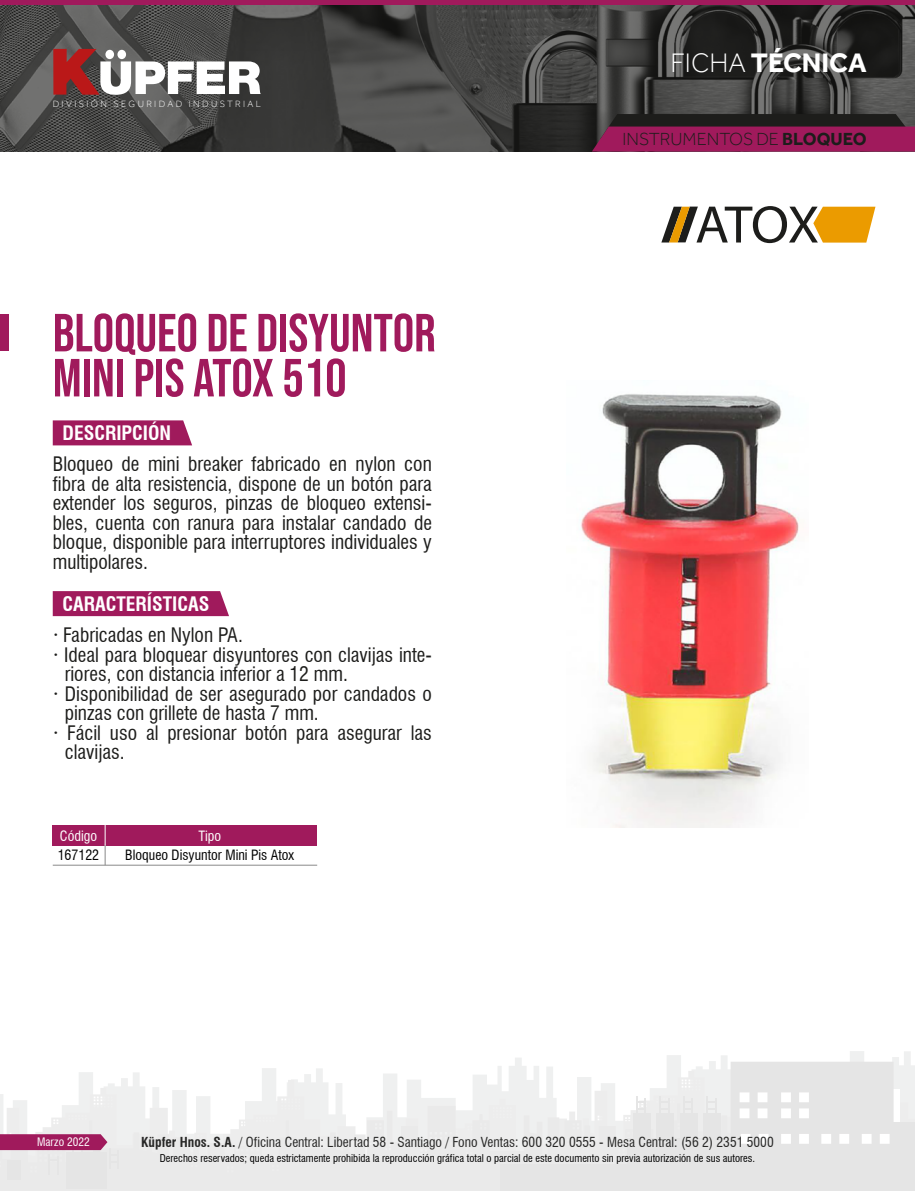
<style>
.page{position:relative;width:915px;height:1191px;background:#fff}
.page>*{position:absolute;margin:0;border:0;box-sizing:border-box;transform-origin:0 0}
.t1{font:53.55px/45px "Bebas Neue";color:#a01a5c}
.t2{font:700 27.45px "Effra";color:#fff}
.t3{font:condensed 19.5px/19.5px "Swiss 721 BT";color:#1d1d1b;text-align:justify}
.t4{font:700 condensed 19.5px "Swiss 721 BT";color:#fff}
.t5{font:300 18px "Effra";color:#1d1d1b}
.t6{font:condensed 13.8px "Swiss 721 BT";color:#000}
.t7{font:condensed 13.8px "Swiss 721 BT";color:#fff}
.t8{font:condensed 13.5px "Swiss 721 BT";color:#272726}
.t9{font:condensed 11.4px "Swiss 721 BT";color:#fff}
.t10{font:condensed 10.5px "Swiss 721 BT";color:#000}
.t11{font:300 9.45px "Effra";letter-spacing:.25em;color:#fff}
.s1{font-weight:300}
.s2{font-weight:700}
</style>
<div class="page">
<img style="left:0;top:5px;width:914px;height:147px">
<div style="left:0;top:0;width:914px;height:5px;background:#a01a5c"></div>
<svg style="left:53px;top:49px;width:207px;height:46px"></svg>
<svg style="left:591px;top:114px;width:323px;height:38px;background:#731d47"></svg>
<svg style="left:53px;top:420px;width:139px;height:25px;background:#a42463"></svg>
<div style="left:53px;top:591px;width:176px;height:25px;background:#a01a5c"></div>
<div style="left:0;top:314px;width:9px;height:37px;background:#a01a5c"></div>
<div style="left:53px;top:825px;width:264px;height:20px;background:#a01a5c"></div>
<svg style="left:105px;top:825px;width:1px;height:40px"></svg>
<hr style="left:53px;top:865px;width:264px;height:1px;background:#898989">
<svg style="left:661px;top:206px;width:214px;height:37px"></svg>
<svg style="left:0;top:1051px;width:914px;height:140px"></svg>
<img style="left:580px;top:394px;width:219px;height:433px">
<p class="t11" style="left:53px;top:98px;width:210px">DIVISIÓN SEGURIDAD INDUSTRIAL</p>
<h1 class="t1" style="left:53px;top:310px;width:384px">BLOQUEO DE DISYUNTOR<br>MINI PIS ATOX 510</h1>
<p class="t4" style="left:63px;top:421px;width:110px">DESCRIPCIÓN</p>
<p class="t3" style="left:53px;top:454px;width:380px">Bloqueo de mini breaker fabricado en nylon con fibra de alta resistencia, dispone de un botón para extender los seguros, pinzas de bloqueo extensi&shy;bles, cuenta con ranura para instalar candado de bloque, disponible para interruptores individuales y multipolares.</p>
<p class="t4" style="left:63px;top:592px;width:148px">CARACTERÍSTICAS</p>
<p class="t3" style="left:54px;top:625px;width:191px">· Fabricadas en Nylon PA.</p>
<p class="t3" style="left:54px;top:645px;width:379px">· Ideal para bloquear disyuntores con clavijas inte-</p>
<p class="t3" style="left:65px;top:664px;width:284px">riores, con distancia inferior a 12 mm.</p>
<p class="t3" style="left:54px;top:684px;width:380px">· Disponibilidad de ser asegurado por candados o</p>
<p class="t3" style="left:65px;top:703px;width:255px">pinzas con grillete de hasta 7 mm.</p>
<p class="t3" style="left:54px;top:723px;width:380px">· Fácil uso al presionar botón para asegurar las</p>
<p class="t3" style="left:65px;top:742px;width:61px">clavijas.</p>
<p class="t7" style="left:60px;top:827px;width:39px">Código</p>
<p class="t6" style="left:58px;top:846px;width:43px">167122</p>
<p class="t7" style="left:198px;top:827px;width:24px">Tipo</p>
<p class="t6" style="left:125px;top:846px;width:170px">Bloqueo Disyuntor Mini Pis Atox</p>
<h2 class="t2" style="left:670px;top:48px;width:197px"><span class="s1">FICHA</span> TÉCNICA</h2>
<p class="t5" style="left:622px;top:129px;width:245px">INSTRUMENTOS DE <span class="s2">BLOQUEO</span></p>
<p class="t9" style="left:37px;top:1134px;width:54px">Marzo 2022</p>
<p class="t8" style="left:141px;top:1133px;width:633px"><span class="s2">Küpfer Hnos. S.A.</span> / Oficina Central: Libertad 58 - Santiago / Fono Ventas: 600 320 0555 - Mesa Central: (56 2) 2351 5000</p>
<p class="t10" style="left:160px;top:1151px;width:596px">Derechos reservados; queda estrictamente prohibida la reproducción gráfica total o parcial de este documento sin previa autorización de sus autores.</p>
</div>
